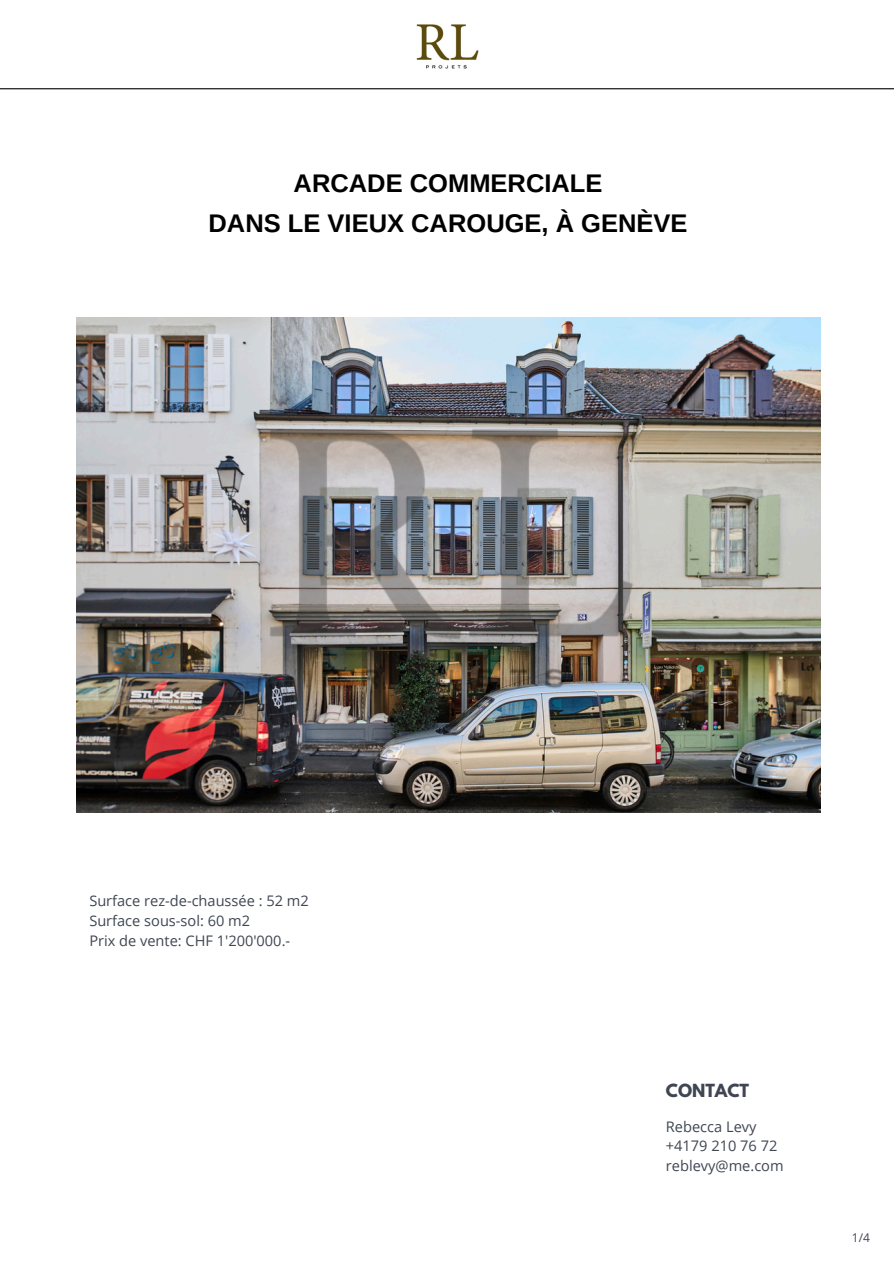
<style>
.page{position:relative;width:894px;height:1264px;background:#fff}
.page>*{position:absolute;margin:0;border:0;box-sizing:border-box;transform-origin:0 0}
.t1{font:700 25.5px/39.3px "Arimo";color:#000;text-align:center}
.t2{font:700 16.05px "League Spartan";color:#3f4652}
.t3{font:14.55px/20.2px "Open Sans";color:#3f4652}
.t4{font:12px "Open Sans";color:#3f4652}
</style>
<div class="page">
<img style="left:405px;top:24px;width:83px;height:66px">
<hr style="left:0;top:88px;width:893px;height:1px;background:#000">
<img style="left:76px;top:317px;width:744px;height:495px">
<img style="left:199px;top:321px;width:496px;height:492px">
<p class="t1" style="left:208px;top:164px;width:480px">ARCADE COMMERCIALE<br>DANS LE VIEUX CAROUGE, À GENÈVE</p>
<h4 class="t3" style="left:89px;top:889px;width:221px">Surface rez-de-chaussée : 52 m2<br>Surface sous-sol: 60 m2<br>Prix de vente: CHF 1'200'000.-</h4>
<h2 class="t2" style="left:665px;top:1082px;width:85px">CONTACT</h2>
<h3 class="t3" style="left:665px;top:1116px;width:119px;line-height:19.6px">Rebecca Levy +4179 210 76 72 reblevy@me.com</h3>
<p class="t4" style="left:851px;top:1229px;width:20px">1/4</p>
</div>
